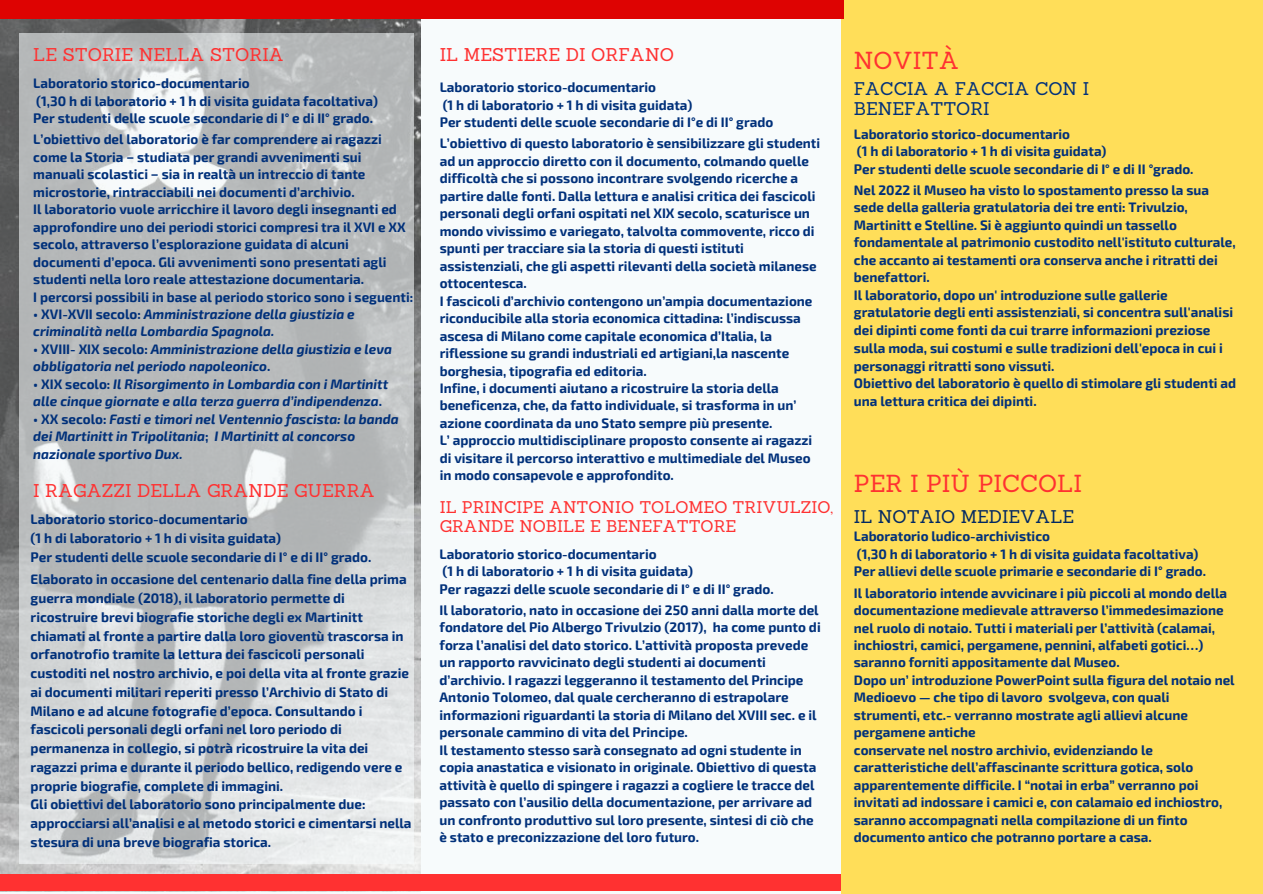
<style>
.page{position:relative;width:1263px;height:894px;background:#fff}
.page>*{position:absolute;margin:0;border:0;box-sizing:border-box;transform-origin:0 0}
.t1{font:24px "Sanchez";color:#ff3131}
.t2{font:18px "Sanchez";color:#ff3131}
.t3{font:17.85px/20.2px "Sanchez";color:#00307a}
.t4{font:17.85px "Sanchez";color:#022862}
.t5{font:16.5px/19px "Sanchez";color:#ff3131}
.t6{font:700 13.5px/17.4px "Exo 2";color:#00307a}
.t7{font:italic 700 13.5px/17.4px "Exo 2";color:#00307a}
.s1{font-style:normal}
</style>
<div class="page">
<div style="left:0;top:0;width:1263px;height:893px;background:#f7fbfc"></div>
<img style="left:0;top:19px;width:421px;height:872px">
<svg style="left:20px;top:33px;width:394px;height:830px;background:#c3c6c7"></svg>
<div style="left:0;top:873px;width:860px;height:17px;background:#ff3131"></div>
<div style="left:841px;top:0;width:422px;height:893px;background:#ffde59"></div>
<div style="left:0;top:0;width:843px;height:19px;background:#de0302"></div>
<p class="t2" style="left:33px;top:43px;width:252px">LE STORIE NELLA STORIA</p>
<p class="t6" style="left:33px;top:74px;width:218px">Laboratorio storico-documentario</p>
<p class="t6" style="left:36px;top:91px;width:343px">(1,30 h di laboratorio + 1 h di visita guidata facoltativa)</p>
<p class="t6" style="left:33px;top:109px;width:341px">Per studenti delle scuole secondarie di I° e di II° grado.</p>
<p class="t6" style="left:33px;top:130px;width:350px">L’obiettivo del laboratorio è far comprendere ai ragazzi come la Storia − studiata per grandi avvenimenti sui manuali scolastici − sia in realtà un intreccio di tante microstorie, rintracciabili nei documenti d’archivio.</p>
<p class="t6" style="left:33px;top:200px;width:374px">Il laboratorio vuole arricchire il lavoro degli insegnanti ed approfondire uno dei periodi storici compresi tra il XVI e XX secolo, attraverso l’esplorazione guidata di alcuni documenti d’epoca. Gli avvenimenti sono presentati agli studenti nella loro reale attestazione documentaria.</p>
<p class="t6" style="left:33px;top:287px;width:381px">I percorsi possibili in base al periodo storico sono i seguenti:</p>
<p class="t7" style="left:33px;top:305px;width:323px"><span class="s1">• XVI-XVII secolo:</span> Amministrazione della giustizia e criminalità nella Lombardia Spagnola.</p>
<p class="t7" style="left:33px;top:339px;width:360px"><span class="s1">• XVIII- XIX secolo:</span> Amministrazione della giustizia e leva obbligatoria nel periodo napoleonico<span class="s1">.</span></p>
<p class="t7" style="left:33px;top:374px;width:356px"><span class="s1">• XIX secolo:</span> Il Risorgimento in Lombardia con i Martinitt alle cinque giornate e alla terza guerra d’indipendenza<span class="s1">.</span></p>
<p class="t7" style="left:33px;top:409px;width:367px"><span class="s1">• XX secolo:</span> Fasti e timori nel Ventennio fascista: la banda dei Martinitt in Tripolitania<span class="s1">;</span> I Martinitt al concorso nazionale sportivo Dux.</p>
<p class="t2" style="left:33px;top:478px;width:343px">I RAGAZZI DELLA GRANDE GUERRA</p>
<p class="t6" style="left:31px;top:509px;width:219px">Laboratorio storico-documentario</p>
<p class="t6" style="left:31px;top:528px;width:252px">(1 h di laboratorio + 1 h di visita guidata)</p>
<p class="t6" style="left:31px;top:547px;width:342px">Per studenti delle scuole secondarie di I° e di II° grado.</p>
<p class="t6" style="left:31px;top:569px;width:380px;line-height:18.8px">Elaborato in occasione del centenario dalla fine della prima guerra mondiale (2018), il laboratorio permette di ricostruire brevi biografie storiche degli ex Martinitt chiamati al fronte a partire dalla loro gioventù trascorsa in orfanotrofio tramite la lettura dei fascicoli personali custoditi nel nostro archivio, e poi della vita al fronte grazie ai documenti militari reperiti presso l’Archivio di Stato di Milano e ad alcune fotografie d’epoca. Consultando i fascicoli personali degli orfani nel loro periodo di permanenza in collegio, si potrà ricostruire la vita dei ragazzi prima e durante il periodo bellico, redigendo vere e proprie biografie, complete di immagini.</p>
<p class="t6" style="left:31px;top:794px;width:382px;line-height:18.8px">Gli obiettivi del laboratorio sono principalmente due: approcciarsi all’analisi e al metodo storici e cimentarsi nella stesura di una breve biografia storica.</p>
<p class="t2" style="left:440px;top:43px;width:236px">IL MESTIERE DI ORFANO</p>
<p class="t6" style="left:440px;top:78px;width:218px">Laboratorio storico-documentario</p>
<p class="t6" style="left:443px;top:95px;width:251px">(1 h di laboratorio + 1 h di visita guidata)</p>
<p class="t6" style="left:440px;top:113px;width:335px">Per studenti delle scuole secondarie di I°e di II° grado</p>
<p class="t6" style="left:440px;top:134px;width:382px">L’obiettivo di questo laboratorio è sensibilizzare gli studenti ad un approccio diretto con il documento, colmando quelle difficoltà che si possono incontrare svolgendo ricerche a partire dalle fonti. Dalla lettura e analisi critica dei fascicoli personali degli orfani ospitati nel XIX secolo, scaturisce un mondo vivissimo e variegato, talvolta commovente, ricco di spunti per tracciare sia la storia di questi istituti assistenziali, che gli aspetti rilevanti della società milanese ottocentesca.</p>
<p class="t6" style="left:440px;top:291px;width:374px">I fascicoli d’archivio contengono un’ampia documentazione riconducibile alla storia economica cittadina: l’indiscussa ascesa di Milano come capitale economica d’Italia, la riflessione su grandi industriali ed artigiani,la nascente borghesia, tipografia ed editoria.</p>
<p class="t6" style="left:440px;top:378px;width:358px">Infine, i documenti aiutano a ricostruire la storia della beneficenza, che, da fatto individuale, si trasforma in un’ azione coordinata da uno Stato sempre più presente.</p>
<p class="t6" style="left:440px;top:431px;width:374px">L’ approccio multidisciplinare proposto consente ai ragazzi di visitare il percorso interattivo e multimediale del Museo in modo consapevole e approfondito.</p>
<p class="t5" style="left:440px;top:497px;width:395px">IL PRINCIPE ANTONIO TOLOMEO TRIVULZIO,<br>GRANDE NOBILE E BENEFATTORE</p>
<p class="t6" style="left:440px;top:544px;width:219px">Laboratorio storico-documentario</p>
<p class="t6" style="left:442px;top:561px;width:252px">(1 h di laboratorio + 1 h di visita guidata)</p>
<p class="t6" style="left:440px;top:579px;width:336px">Per ragazzi delle scuole secondarie di I° e di II° grado.</p>
<p class="t6" style="left:440px;top:600px;width:383px">Il laboratorio, nato in occasione dei 250 anni dalla morte del fondatore del Pio Albergo Trivulzio (2017), ha come punto di forza l’analisi del dato storico. L’attività proposta prevede un rapporto ravvicinato degli studenti ai documenti d’archivio. I ragazzi leggeranno il testamento del Principe Antonio Tolomeo, dal quale cercheranno di estrapolare informazioni riguardanti la storia di Milano del XVIII sec. e il personale cammino di vita del Principe.</p>
<p class="t6" style="left:440px;top:740px;width:378px">Il testamento stesso sarà consegnato ad ogni studente in copia anastatica e visionato in originale. Obiettivo di questa attività è quello di spingere i ragazzi a cogliere le tracce del passato con l’ausilio della documentazione, per arrivare ad un confronto produttivo sul loro presente, sintesi di ciò che è stato e preconizzazione del loro futuro.</p>
<p class="t1" style="left:854px;top:45px;width:107px">NOVITÀ</p>
<p class="t3" style="left:854px;top:78px;width:237px">FACCIA A FACCIA CON I<br>BENEFATTORI</p>
<p class="t6" style="left:854px;top:124px;width:218px">Laboratorio storico-documentario</p>
<p class="t6" style="left:857px;top:142px;width:251px">(1 h di laboratorio + 1 h di visita guidata)</p>
<p class="t6" style="left:854px;top:159px;width:341px">Per studenti delle scuole secondarie di I° e di II °grado.</p>
<p class="t6" style="left:854px;top:180px;width:383px">Nel 2022 il Museo ha visto lo spostamento presso la sua sede della galleria gratulatoria dei tre enti: Trivulzio, Martinitt e Stelline. Si è aggiunto quindi un tassello fondamentale al patrimonio custodito nell'istituto culturale, che accanto ai testamenti ora conserva anche i ritratti dei benefattori.</p>
<p class="t6" style="left:854px;top:285px;width:381px">Il laboratorio, dopo un' introduzione sulle gallerie gratulatorie degli enti assistenziali, si concentra sull'analisi dei dipinti come fonti da cui trarre informazioni preziose sulla moda, sui costumi e sulle tradizioni dell'epoca in cui i personaggi ritratti sono vissuti.</p>
<p class="t6" style="left:854px;top:374px;width:384px">Obiettivo del laboratorio è quello di stimolare gli studenti ad una lettura critica dei dipinti.</p>
<p class="t1" style="left:854px;top:467px;width:230px">PER I PIÙ PICCOLI</p>
<p class="t4" style="left:854px;top:504px;width:222px">IL NOTAIO MEDIEVALE</p>
<p class="t6" style="left:854px;top:527px;width:198px">Laboratorio ludico-archivistico</p>
<p class="t6" style="left:857px;top:544px;width:343px">(1,30 h di laboratorio + 1 h di visita guidata facoltativa)</p>
<p class="t6" style="left:854px;top:562px;width:354px">Per allievi delle scuole primarie e secondarie di I° grado.</p>
<p class="t6" style="left:854px;top:583px;width:375px">Il laboratorio intende avvicinare i più piccoli al mondo della documentazione medievale attraverso l’immedesimazione nel ruolo di notaio. Tutti i materiali per l’attività (calamai, inchiostri, camici, pergamene, pennini, alfabeti gotici…) saranno forniti appositamente dal Museo.</p>
<p class="t6" style="left:854px;top:670px;width:382px">Dopo un’ introduzione PowerPoint sulla figura del notaio nel Medioevo — che tipo di lavoro svolgeva, con quali strumenti, etc.- verranno mostrate agli allievi alcune pergamene antiche</p>
<p class="t6" style="left:854px;top:740px;width:370px">conservate nel nostro archivio, evidenziando le caratteristiche dell’affascinante scrittura gotica, solo apparentemente difficile. I “notai in erba” verranno poi invitati ad indossare i camici e, con calamaio ed inchiostro, saranno accompagnati nella compilazione di un finto documento antico che potranno portare a casa.</p>
</div>
